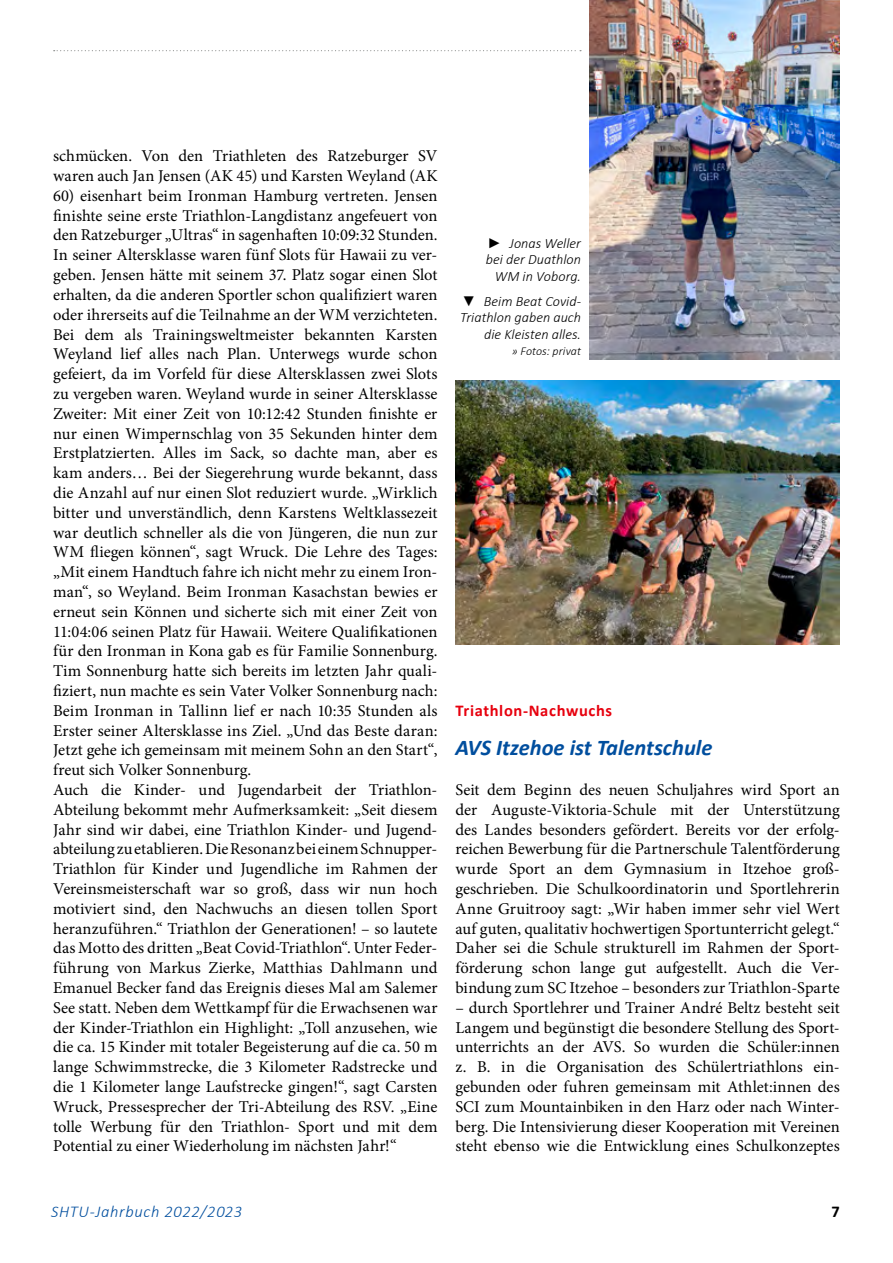
<style>
.page{position:relative;width:893px;height:1263px;background:#fff}
.page>*{position:absolute;margin:0;border:0;box-sizing:border-box;transform-origin:0 0}
.Artikel-Üschrift{font:italic 700 22.5px "Calibri";color:#004e9e}
.fließ_ohne_einzug{font:16.5px/19.8px "Minion Pro";color:#000;text-align:justify}
.Artikel_-Kopfzeile_R{font:italic 300 16.5px "Calibri";letter-spacing:.04em;color:#004e9e}
.Artikel_-Kopfzeile_R-2{font:700 16.5px "Calibri";color:#e7000e}
.Artikel_-Kopfzeile_R-3{font:700 16.5px "Calibri";color:#000}
.Bildunterschrift{font:italic 300 14.25px/16.5px "Calibri";color:#000;text-align:right}
.Bildunterschrift-2{font:italic 300 12px "Calibri";letter-spacing:.005em;color:#000}
.s1{font-family:"Arial";font-weight:400;font-style:normal}
</style>
<div class="page">
<svg style="left:54px;top:50px;width:527px;height:1px"></svg>
<img style="left:590px;top:0;width:250px;height:359px">
<img style="left:455px;top:381px;width:385px;height:264px">
<p class="fließ_ohne_einzug" style="left:53px;top:146px;width:386px">schmücken. Von den Triathleten des Ratzeburger SV waren auch Jan Jensen (AK 45) und Karsten Weyland (AK</p>
<p class="fließ_ohne_einzug" style="left:53px;top:186px;width:386px">60) eisenhart beim Ironman Hamburg vertreten. Jensen finishte seine erste Triathlon-Langdistanz angefeuert von den Ratzeburger „Ultras“ in sagenhaften 10:09:32 Stunden.<br>In seiner Altersklasse waren fünf Slots für Hawaii zu ver&shy;geben. Jensen hätte mit seinem 37. Platz sogar einen Slot erhalten, da die anderen Sportler schon qualifiziert waren oder ihrerseits auf die Teilnahme an der WM verzichteten.<br>Bei dem als Trainingsweltmeister bekannten Karsten Weyland lief alles nach Plan. Unterwegs wurde schon gefeiert, da im Vorfeld für diese Altersklassen zwei Slots zu vergeben waren. Weyland wurde in seiner Altersklasse Zweiter: Mit einer Zeit von 10:12:42 Stunden finishte er nur einen Wimpernschlag von 35 Sekunden hinter dem Erstplatzierten. Alles im Sack, so dachte man, aber es kam anders… Bei der Siegerehrung wurde bekannt, dass die Anzahl auf nur einen Slot reduziert wurde. „Wirklich bitter und unverständlich, denn Karstens Weltklassezeit war deutlich schneller als die von Jüngeren, die nun zur WM fliegen können“, sagt Wruck. Die Lehre des Tages: „Mit einem Handtuch fahre ich nicht mehr zu einem Iron&shy;man“, so Weyland. Beim Ironman Kasachstan bewies er erneut sein Können und sicherte sich mit einer Zeit von 11:04:06 seinen Platz für Hawaii. Weitere Qualifikationen für den Ironman in Kona gab es für Familie Sonnenburg.<br>Tim Sonnenburg hatte sich bereits im letzten Jahr quali&shy;fiziert, nun machte es sein Vater Volker Sonnenburg nach:<br>Beim Ironman in Tallinn lief er nach 10:35 Stunden als Erster seiner Altersklasse ins Ziel. „Und das Beste daran:<br>Jetzt gehe ich gemeinsam mit meinem Sohn an den Start“, freut sich Volker Sonnenburg.</p>
<p class="fließ_ohne_einzug" style="left:53px;top:780px;width:386px">Auch die Kinder- und Jugendarbeit der Triathlon-Abteilung bekommt mehr Aufmerksamkeit: „Seit diesem Jahr sind wir dabei, eine Triathlon Kinder- und Jugend&shy;abteilung zu etablieren. Die Resonanz bei einem Schnupper-Triathlon für Kinder und Jugendliche im Rahmen der Vereinsmeisterschaft war so groß, dass wir nun hoch motiviert sind, den Nachwuchs an diesen tollen Sport heranzuführen.“ Triathlon der Generationen! – so lautete das Motto des dritten „Beat Covid-Triathlon“. Unter Feder&shy;führung von Markus Zierke, Matthias Dahlmann und Emanuel Becker fand das Ereignis dieses Mal am Salemer See statt. Neben dem Wettkampf für die Erwachsenen war der Kinder-Triathlon ein Highlight: „Toll anzusehen, wie die ca. 15 Kinder mit totaler Begeisterung auf die ca. 50 m lange Schwimmstrecke, die 3 Kilometer Radstrecke und die 1 Kilometer lange Laufstrecke gingen!“, sagt Carsten Wruck, Pressesprecher der Tri-Abteilung des RSV. „Eine tolle Werbung für den Triathlon- Sport und mit dem Potential zu einer Wiederholung im nächsten Jahr!“</p>
<p class="Bildunterschrift" style="left:486px;top:234px;width:97px"><span class="s1">►</span> Jonas Weller bei der Duathlon<br>WM in Voborg.</p>
<p class="Bildunterschrift" style="left:460px;top:292px;width:122px"><span class="s1">▼</span> Beim Beat Covid-<br>Triathlon gaben auch die Kleisten alles.</p>
<p class="Bildunterschrift-2" style="left:512px;top:344px;width:71px">» Fotos: privat</p>
<p class="Artikel_-Kopfzeile_R-2" style="left:455px;top:699px;width:158px">Triathlon-Nachwuchs</p>
<p class="Artikel-Üschrift" style="left:455px;top:732px;width:259px">AVS Itzehoe ist Talentschule</p>
<p class="fließ_ohne_einzug" style="left:455px;top:780px;width:386px">Seit dem Beginn des neuen Schuljahres wird Sport an der Auguste-Viktoria-Schule mit der Unterstützung des Landes besonders gefördert. Bereits vor der erfolg&shy;reichen Bewerbung für die Partnerschule Talentförderung wurde Sport an dem Gymnasium in Itzehoe groß&shy;geschrieben. Die Schulkoordinatorin und Sportlehrerin Anne Gruitrooy sagt: „Wir haben immer sehr viel Wert auf guten, qualitativ hochwertigen Sportunterricht gelegt.“ Daher sei die Schule strukturell im Rahmen der Sport&shy;förderung schon lange gut aufgestellt. Auch die Ver&shy;bindung zum SC Itzehoe – besonders zur Triathlon-Sparte</p>
<p class="fließ_ohne_einzug" style="left:455px;top:998px;width:386px">– durch Sportlehrer und Trainer André Beltz besteht seit Langem und begünstigt die besondere Stellung des Sport&shy;unterrichts an der AVS. So wurden die Schüler:innen z. B. in die Organisation des Schülertriathlons ein&shy;gebunden oder fuhren gemeinsam mit Athlet:innen des SCI zum Mountainbiken in den Harz oder nach Winter&shy;berg. Die Intensivierung dieser Kooperation mit Vereinen steht ebenso wie die Entwicklung eines Schulkonzeptes</p>
<p class="Artikel_-Kopfzeile_R" style="left:51px;top:1201px;width:193px">SHTU-Jahrbuch 2022/2023</p>
<p class="Artikel_-Kopfzeile_R-3" style="left:831px;top:1200px;width:10px">7</p>
</div>
